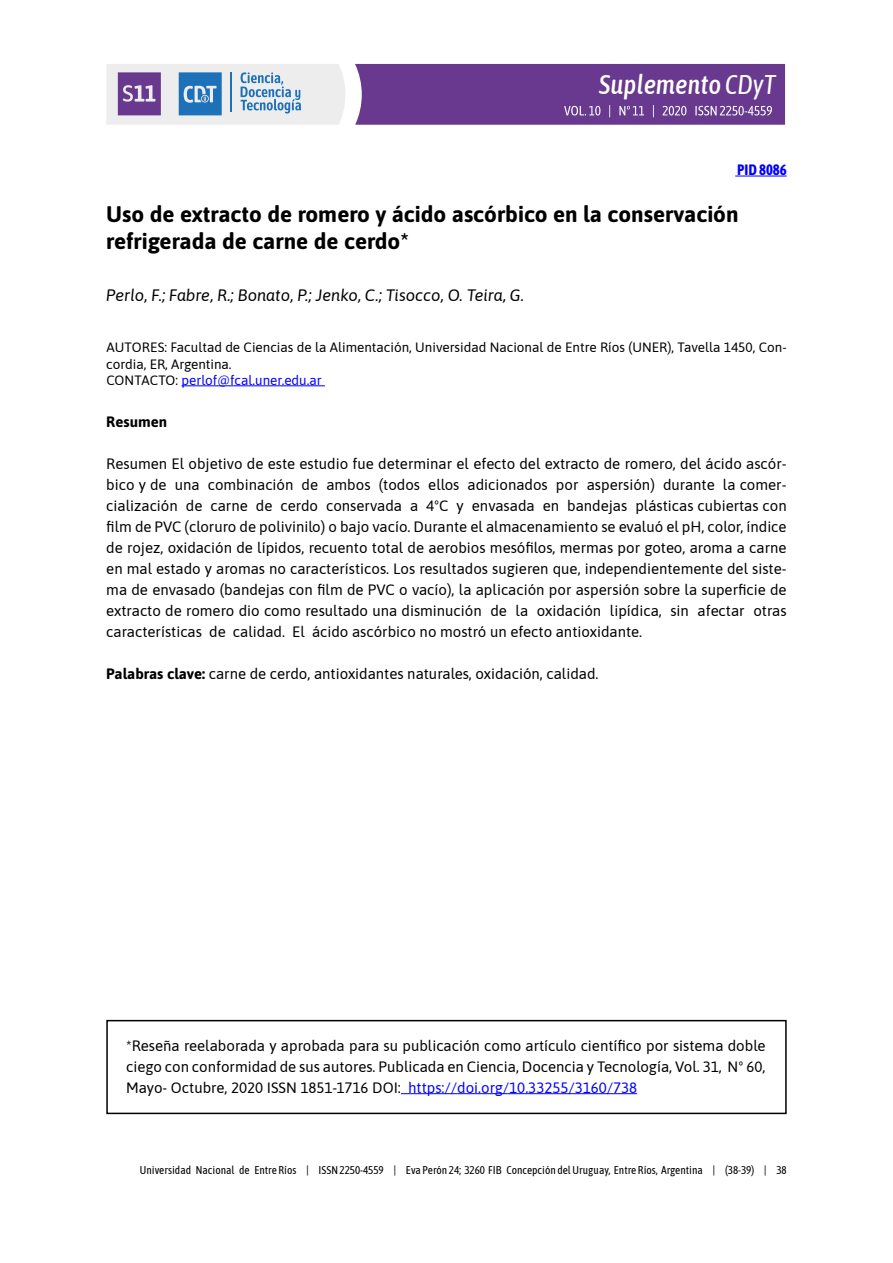
<style>
.page{position:relative;width:893px;height:1263px;background:#fff}
.page>*{position:absolute;margin:0;border:0;box-sizing:border-box;transform-origin:0 0}
.t1{font:italic 500 27px "Asap Condensed";color:#fff}
.Titulo_articulo{font:700 22.5px "Asap";color:#000}
.Autores{font:italic 16.5px "Asap";color:#000}
.TXT_P1{font:15px/21px "Asap";color:#000;text-align:justify}
.titulo_2{font:700 15px "Asap";color:#000}
.PId{font:700 15px "Asap Condensed";color:#00f}
.Filiación{font:13.5px/16.2px "Asap";color:#000}
.Filiación-2{font:13.5px "Asap";color:#00f}
.Txt_corrido{font:11.25px "Asap Condensed";color:#000}
.s1{font-weight:400}
.s2{color:#000}
.s3{font-weight:700}
.s4{color:#00f}
</style>
<div class="page">
<hr style="left:181px;top:385px;width:144px;height:1px;background:#00f">
<hr style="left:735px;top:176px;width:52px;height:1px;background:#00f">
<hr style="left:401px;top:1093px;width:236px;height:1px;background:#00f">
<div style="left:106px;top:1020px;width:681px;height:94px;border:2px solid #000"></div>
<div style="left:355px;top:64px;width:430px;height:61px;background:#68398e"></div>
<svg style="left:106px;top:64px;width:239px;height:61px;background:#bcc4d9"></svg>
<h1 class="t1" style="left:599px;top:66px;width:179px">Suplemento <span class="s1">CDyT</span></h1>
<p class="PId" style="left:737px;top:159px;width:51px">PID 8086</p>
<p class="Titulo_articulo" style="left:106px;top:198px;width:634px">Uso de extracto de romero y ácido ascórbico en la conservación</p>
<p class="Titulo_articulo" style="left:106px;top:225px;width:304px">refrigerada de carne de cerdo*</p>
<p class="Autores" style="left:106px;top:284px;width:419px">Perlo, F.; Fabre, R.; Bonato, P.; Jenko, C.; Tisocco, O. Teira, G.</p>
<p class="Filiación" style="left:106px;top:339px;width:682px">AUTORES: Facultad de Ciencias de la Alimentación, Universidad Nacional de Entre Ríos (UNER), Tavella 1450, Con&shy;cordia, ER, Argentina.</p>
<p class="Filiación-2" style="left:106px;top:371px;width:217px"><span class="s2">CONTACTO:</span> perlof@fcal.uner.edu.ar</p>
<p class="titulo_2" style="left:106px;top:412px;width:62px">Resumen</p>
<p class="TXT_P1" style="left:106px;top:453px;width:682px">Resumen El objetivo de este estudio fue determinar el efecto del extracto de romero, del ácido ascór&shy;bico y de una combinación de ambos (todos ellos adicionados por aspersión) durante la comer&shy;cialización de carne de cerdo conservada a 4ºC y envasada en bandejas plásticas cubiertas con film de PVC (cloruro de polivinilo) o bajo vacío. Durante el almacenamiento se evaluó el pH, color, índice de rojez, oxidación de lípidos, recuento total de aerobios mesófilos, mermas por goteo, aroma a carne en mal estado y aromas no característicos. Los resultados sugieren que, independientemente del siste&shy;ma de envasado (bandejas con film de PVC o vacío), la aplicación por aspersión sobre la superficie de extracto de romero dio como resultado una disminución de la oxidación lipídica, sin afectar otras características de calidad. El ácido ascórbico no mostró un efecto antioxidante.</p>
<p class="TXT_P1" style="left:106px;top:663px;width:494px"><span class="s3">Palabras clave:</span> carne de cerdo, antioxidantes naturales, oxidación, calidad.</p>
<p class="TXT_P1" style="left:126px;top:1034px;width:641px">*Reseña reelaborada y aprobada para su publicación como artículo científico por sistema doble ciego con conformidad de sus autores. Publicada en Ciencia, Docencia y Tecnología, Vol. 31, Nº 60, Mayo- Octubre, 2020 ISSN 1851-1716 DOI: <span class="s4">https://doi.org/10.33255/3160/738</span></p>
<p class="Txt_corrido" style="left:140px;top:1162px;width:648px">Universidad Nacional de Entre Ríos | ISSN 2250-4559 | Eva Perón 24; 3260 FIB Concepción del Uruguay, Entre Ríos, Argentina | (38-39) | 38</p>
</div>
